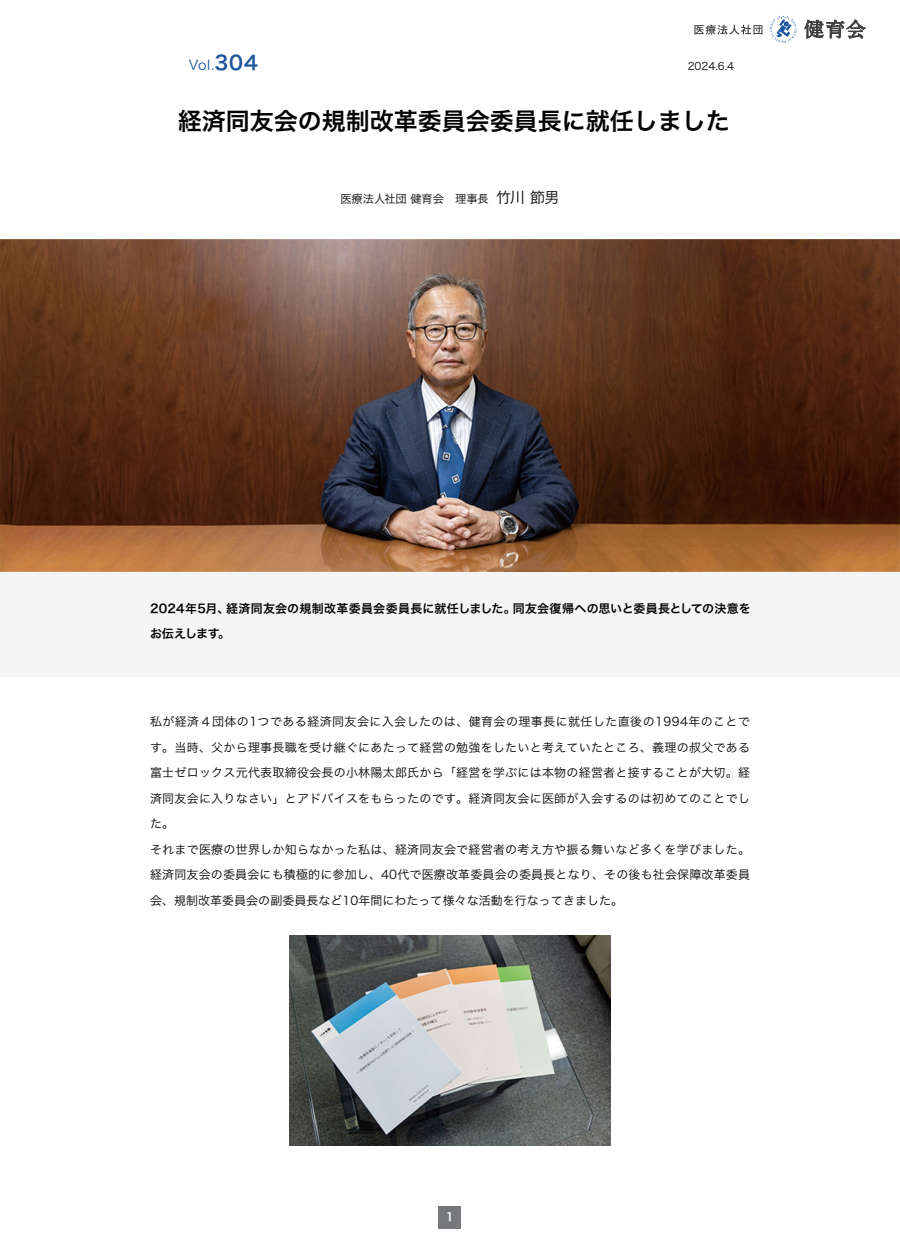
<style>
.page{position:relative;width:900px;height:1253px;background:#fff}
.page>*{position:absolute;margin:0;border:0;box-sizing:border-box;transform-origin:0 0}
.t1{font:24px "Hira Kaku Pro W6";color:#030303}
.t2{font:13.5px "Hira Kaku Pro W3";color:#1c569d}
.t3{font:12px/25.5px "Hira Kaku Pro W3";letter-spacing:.02em;color:#030303}
.t4{font:12px/25.5px "Hira Kaku Pro W6";letter-spacing:.015em;color:#030303}
.t5{font:11.25px "Hira Kaku Pro W3";letter-spacing:-.01em;color:#030303}
.t6{font:11.25px "Hira Kaku Pro W6";color:#fff}
.t7{font:10.5px "Hira Kaku Pro W3";color:#030303}
.s1{font-family:"Hira Kaku Pro W6";font-size:19.5px}
.s2{font-size:15px}
</style>
<div class="page">
<img style="left:289px;top:935px;width:322px;height:210px">
<svg style="left:804px;top:20px;width:62px;height:19px"></svg>
<svg style="left:694px;top:25px;width:68px;height:10px"></svg>
<svg style="left:770px;top:15px;width:27px;height:28px"></svg>
<div style="left:0;top:571px;width:900px;height:106px;background:#f5f5f6"></div>
<div style="left:439px;top:1205px;width:22px;height:23px;background:#76787b"></div>
<img style="left:0;top:240px;width:900px;height:331px">
<p class="t2" style="left:189px;top:52px;width:71px">Vol.<span class="s1">304</span></p>
<p class="t7" style="left:688px;top:56px;width:48px">2024.6.4</p>
<h1 class="t1" style="left:178px;top:99px;width:553px">経済同友会の規制改革委員会委員長に就任しました</h1>
<p class="t5" style="left:340px;top:189px;width:221px">医療法人社団 健育会　理事長 <span class="s2">竹川 節男</span></p>
<p class="t4" style="left:150px;top:595px;width:602px">2024年5月、経済同友会の規制改革委員会委員長に就任しました。同友会復帰への思いと委員長としての決意をお伝えします。</p>
<p class="t3" style="left:150px;top:708px;width:602px">私が経済４団体の1つである経済同友会に入会したのは、健育会の理事長に就任した直後の1994年のことです。当時、父から理事長職を受け継ぐにあたって経営の勉強をしたいと考えていたところ、義理の叔父である富士ゼロックス元代表取締役会長の小林陽太郎氏から「経営を学ぶには本物の経営者と接することが大切。経済同友会に入りなさい」とアドバイスをもらったのです。経済同友会に医師が入会するのは初めてのことでした。<br>それまで医療の世界しか知らなかった私は、経済同友会で経営者の考え方や振る舞いなど多くを学びました。経済同友会の委員会にも積極的に参加し、40代で医療改革委員会の委員長となり、その後も社会保障改革委員会、規制改革委員会の副委員長など10年間にわたって様々な活動を行なってきました。</p>
<p class="t6" style="left:446px;top:1206px;width:10px">1</p>
</div>
